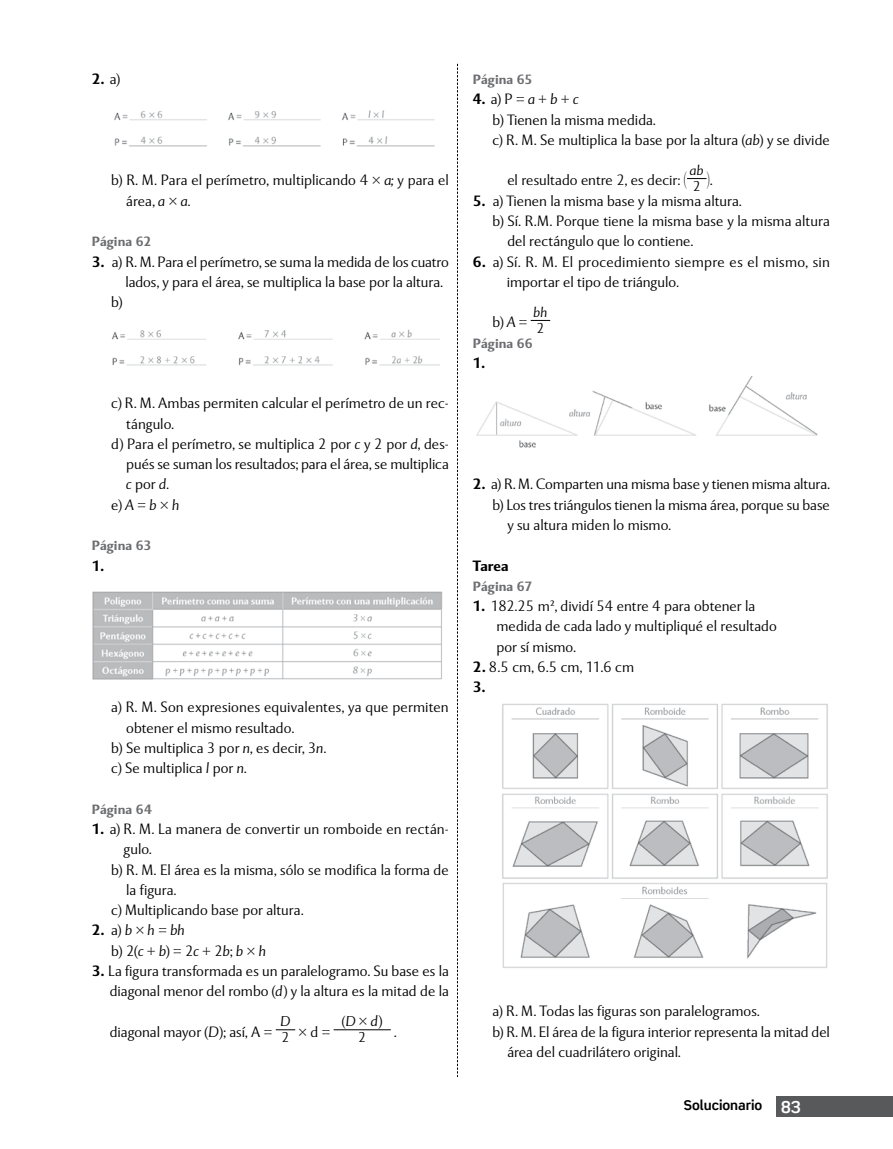
<style>
.page{position:relative;width:893px;height:1149px;background:#fff}
.page>*{position:absolute;margin:0;border:0;box-sizing:border-box;transform-origin:0 0}
.t1{font:300 15px/20.2px "Mentor Sans Std";color:#000}
.t2{font:700 15px "Mentor Sans Std";color:#000}
.t3{font:italic 300 14.25px/16.5px "Mentor Sans Std";color:#000}
.t4{font:300 14.25px "Mentor Sans Std";color:#000}
.t5{font:700 13.5px "Mentor Sans Std";letter-spacing:.01em;color:#6d6e71}
.t6{font:700 13.5px "Scene Std";color:#000}
.s1{font-weight:300}
.s2{font-style:italic}
.s3{font-weight:700}
.s4{font-size:14.25px}
.s5{font-style:italic;font-size:14.25px}
.s6{font-style:normal}
.s7{font-size:16.5px;color:#fff}
</style>
<div class="page">
<div style="left:777px;top:1095px;width:116px;height:21px;background:#58595b"></div>
<svg style="left:457px;top:64px;width:1px;height:1012px"></svg>
<img style="left:114px;top:110px;width:321px;height:37px">
<img style="left:111px;top:329px;width:328px;height:37px">
<img style="left:92px;top:591px;width:351px;height:89px">
<svg style="left:276px;top:1029px;width:19px;height:1px"></svg>
<hr style="left:334px;top:1029px;width:57px;height:1px;background:#000">
<svg style="left:531px;top:320px;width:19px;height:1px"></svg>
<img style="left:476px;top:376px;width:342px;height:72px">
<img style="left:502px;top:703px;width:326px;height:265px">
<svg style="left:687px;top:178px;width:20px;height:2px"></svg>
<p class="t2" style="left:92px;top:69px;width:30px">2. <span class="s1">a)</span></p>
<p class="t1" style="left:126px;top:170px;width:324px;text-indent:-15px">b) R. M. Para el perímetro, multiplicando 4 × <span class="s2">a;</span> y para el área, <span class="s2">a</span> × <span class="s2">a</span>.</p>
<p class="t5" style="left:92px;top:233px;width:61px">Página 62</p>
<p class="t1" style="left:92px;top:251px;width:358px"><span class="s3">3.</span> a) R. M. Para el perímetro, se suma la medida de los cuatro</p>
<p class="t1" style="left:125px;top:271px;width:319px">lados, y para el área, se multiplica la base por la altura.</p>
<p class="t1" style="left:111px;top:292px;width:13px">b)</p>
<p class="t1" style="left:111px;top:393px;width:339px">c) R. M. Ambas permiten calcular el perímetro de un rec-</p>
<p class="t1" style="left:126px;top:413px;width:49px">tángulo.</p>
<p class="t1" style="left:111px;top:433px;width:339px">d) Para el perímetro, se multiplica 2 por <span class="s2">c</span> y 2 por <span class="s2">d</span>, des-</p>
<p class="t1" style="left:126px;top:454px;width:324px">pués se suman los resultados; para el área, se multiplica</p>
<p class="t1" style="left:126px;top:474px;width:44px"><span class="s2">c</span> por <span class="s2">d</span>.</p>
<p class="t1" style="left:111px;top:494px;width:70px">e) <span class="s2">A</span> = <span class="s2">b</span> × <span class="s2">h</span></p>
<p class="t5" style="left:92px;top:536px;width:61px">Página 63</p>
<p class="t2" style="left:92px;top:555px;width:14px">1.</p>
<p class="t1" style="left:111px;top:697px;width:339px">a) R. M. Son expresiones equivalentes, ya que permiten</p>
<p class="t1" style="left:126px;top:717px;width:169px">obtener el mismo resultado.</p>
<p class="t1" style="left:111px;top:737px;width:216px">b) Se multiplica 3 por <span class="s2">n</span>, es decir, 3<span class="s2">n</span>.</p>
<p class="t1" style="left:111px;top:757px;width:137px">c) Se multiplica <span class="s2">l</span> por <span class="s2">n</span>.</p>
<p class="t5" style="left:92px;top:800px;width:62px">Página 64</p>
<p class="t1" style="left:92px;top:818px;width:359px"><span class="s3">1.</span> a) R. M. La manera de convertir un romboide en rectán-</p>
<p class="t1" style="left:124px;top:838px;width:30px">gulo.</p>
<p class="t1" style="left:111px;top:859px;width:339px">b) R. M. El área es la misma, sólo se modifica la forma de</p>
<p class="t1" style="left:126px;top:879px;width:52px">la figura.</p>
<p class="t1" style="left:111px;top:899px;width:194px">c) Multiplicando base por altura.</p>
<p class="t1" style="left:111px;top:919px;width:156px;text-indent:-20px"><span class="s3">2.</span> a) <span class="s2">b</span>×<span class="s2">h</span>=<span class="s2">bh<br></span>b) 2(<span class="s2">c</span> + <span class="s2">b</span>) = 2<span class="s2">c</span> + 2<span class="s2">b</span>; <span class="s2">b</span> × <span class="s2">h</span></p>
<p class="t1" style="left:92px;top:960px;width:359px;text-align:right"><span class="s3">3.</span> La figura transformada es un paralelogramo. Su base es la diagonal menor del rombo (<span class="s2">d</span>) y la altura es la mitad de la</p>
<p class="t1" style="left:110px;top:1021px;width:164px">diagonal mayor (<span class="s2">D</span>); así, A =</p>
<p class="t1" style="left:342px;top:1010px;width:42px"><span class="s4">(</span><span class="s5">D</span> × <span class="s2">d</span>)</p>
<p class="t4" style="left:358px;top:1028px;width:10px">2</p>
<p class="t1" style="left:394px;top:1021px;width:4px">.</p>
<p class="t3" style="left:280px;top:1012px;width:12px">D</p>
<p class="t1" style="left:281px;top:1021px;width:50px"><sub>2</sub> × d =</p>
<p class="t5" style="left:473px;top:71px;width:61px">Página 65</p>
<p class="t1" style="left:492px;top:89px;width:339px;text-indent:-20px"><span class="s3">4.</span> a) P = <span class="s2">a</span> + <span class="s2">b</span> + <span class="s2">c<br></span>b) Tienen la misma medida.<br>c) R. M. Se multiplica la base por la altura (<span class="s2">ab</span>) y se divide</p>
<p class="t1" style="left:507px;top:170px;width:174px">el resultado entre 2, es decir:</p>
<p class="t3" style="left:690px;top:162px;width:24px">ab<br><span class="s6">2</span> <sup>.</sup></p>
<p class="t1" style="left:473px;top:190px;width:270px"><span class="s3">5.</span> a) Tienen la misma base y la misma altura.</p>
<p class="t1" style="left:492px;top:211px;width:339px">b) Sí. R.M. Porque tiene la misma base y la misma altura</p>
<p class="t1" style="left:507px;top:231px;width:187px">del rectángulo que lo contiene.</p>
<p class="t1" style="left:507px;top:251px;width:325px;text-indent:-34px"><span class="s3">6.</span> a) Sí. R. M. El procedimiento siempre es el mismo, sin importar el tipo de triángulo.</p>
<p class="t1" style="left:492px;top:312px;width:37px">b) <span class="s2">A</span> =</p>
<p class="t3" style="left:533px;top:303px;width:15px">bh</p>
<p class="t4" style="left:536px;top:319px;width:10px">2</p>
<p class="t5" style="left:473px;top:334px;width:62px">Página 66</p>
<p class="t2" style="left:473px;top:353px;width:14px">1.</p>
<p class="t1" style="left:473px;top:474px;width:359px"><span class="s3">2.</span> a) R. M. Comparten una misma base y tienen misma altura.</p>
<p class="t1" style="left:492px;top:494px;width:339px">b) Los tres triángulos tienen la misma área, porque su base</p>
<p class="t1" style="left:507px;top:514px;width:165px">y su altura miden lo mismo.</p>
<p class="t2" style="left:473px;top:555px;width:37px">Tarea</p>
<p class="t5" style="left:473px;top:577px;width:61px">Página 67</p>
<p class="t1" style="left:496px;top:595px;width:282px;text-indent:-24px"><span class="s3">1.</span> 182.25 m2, dividí 54 entre 4 para obtener la medida de cada lado y multipliqué el resultado por sí mismo.</p>
<p class="t1" style="left:473px;top:656px;width:163px"><span class="s3">2.</span> 8.5 cm, 6.5 cm, 11.6 cm<br><span class="s3">3.</span></p>
<p class="t1" style="left:492px;top:1000px;width:269px">a) R. M. Todas las figuras son paralelogramos.</p>
<p class="t1" style="left:492px;top:1021px;width:339px">b) R. M. El área de la figura interior representa la mitad del</p>
<p class="t1" style="left:507px;top:1041px;width:175px">área del cuadrilátero original.</p>
<p class="t6" style="left:684px;top:1096px;width:119px">Solucionario <span class="s7">83</span></p>
</div>
